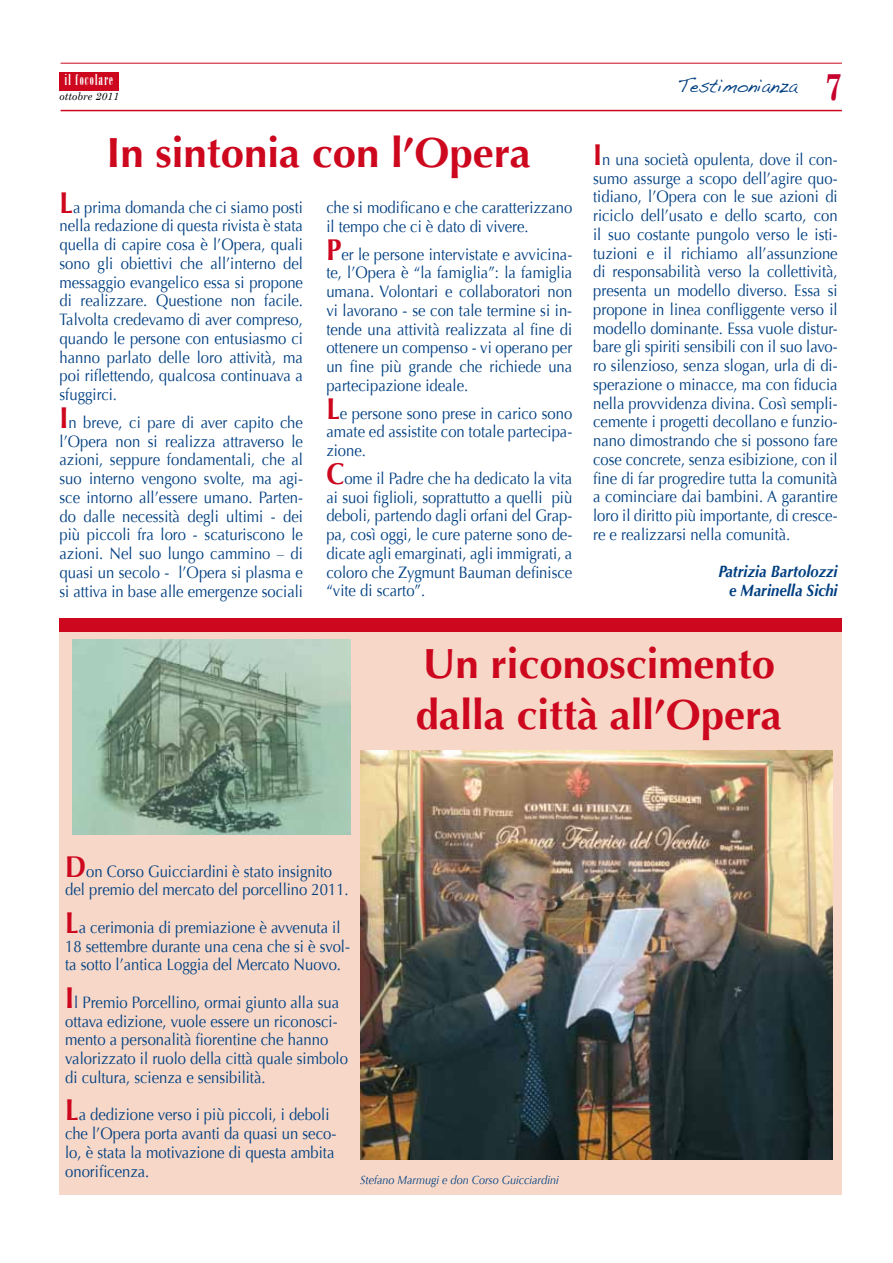
<style>
.page{position:relative;width:893px;height:1263px;background:#fff}
.page>*{position:absolute;margin:0;border:0;box-sizing:border-box;transform-origin:0 0}
.t1{font:700 42px/50.4px "Optima";color:#cd071e}
.t2{font:19.5px "Handwriting Dakota";color:#003f81;scale:.9 1}
.t3{font:16.5px/18.8px "Optima";color:#003f81;text-align:justify;scale:.9 1}
.t4{font:italic 700 16.5px/18.8px "Optima";color:#003f81;text-align:right;scale:.9 1}
.t5{font:15px "Onyx";letter-spacing:.08em;color:#fff}
.t6{font:italic 12px "Optima";color:#003f81;scale:.9 1}
.t7{font:italic 10.5px "Century Schoolbook";color:#000}
.s1{font-family:"Century Schoolbook";font-weight:700;font-size:37.5px;color:#c7002d}
.s2{font-weight:700;font-size:30px;color:#cd071e}
</style>
<div class="page">
<hr style="left:61px;top:110px;width:781px;height:1px;background:#cd071e">
<hr style="left:61px;top:63px;width:781px;height:1px;background:#cd071e">
<div style="left:60px;top:72px;width:59px;height:19px;background:#cd071e"></div>
<div style="left:60px;top:618px;width:782px;height:576px;background:#f6d7c8"></div>
<div style="left:59px;top:618px;width:783px;height:13px;background:#cd071e"></div>
<img style="left:72px;top:640px;width:279px;height:194px">
<img style="left:360px;top:750px;width:472px;height:409px">
<p class="t5" style="left:65px;top:71px;width:50px">il focolare</p>
<p class="t7" style="left:60px;top:90px;width:61px">ottobre 2011</p>
<p class="t2" style="left:678px;top:74px;width:184px">Testimonianza <span class="s1">7</span></p>
<h1 class="t1" style="left:106px;top:128px;width:426px">In sintonia con l’Opera</h1>
<p class="t3" style="left:593px;top:150px;width:273px"><span class="s2">I</span>n una società opulenta, dove il con&shy;sumo assurge a scopo dell’agire quo&shy;tidiano, l’Opera con le sue azioni di riciclo dell’usato e dello scarto, con il suo costante pungolo verso le isti&shy;tuzioni e il richiamo all’assunzione di responsabilità verso la collettività, presenta un modello diverso. Essa si propone in linea confliggente verso il modello dominante. Essa vuole distur&shy;bare gli spiriti sensibili con il suo lavo&shy;ro silenzioso, senza slogan, urla di di&shy;sperazione o minacce, ma con fiducia nella provvidenza divina. Così sempli&shy;cemente i progetti decollano e funzio&shy;nano dimostrando che si possono fare cose concrete, senza esibizione, con il fine di far progredire tutta la comunità a cominciare dai bambini. A garantire loro il diritto più importante, di cresce&shy;re e realizzarsi nella comunità.</p>
<p class="t4" style="left:718px;top:562px;width:134px">Patrizia Bartolozzi e Marinella Sichi</p>
<p class="t3" style="left:60px;top:198px;width:272px"><span class="s2">L</span>a prima domanda che ci siamo posti nella redazione di questa rivista è stata quella di capire cosa è l’Opera, quali sono gli obiettivi che all’interno del messaggio evangelico essa si propone di realizzare. Questione non facile.<br>Talvolta credevamo di aver compreso, quando le persone con entusiasmo ci hanno parlato delle loro attività, ma poi riflettendo, qualcosa continuava a sfuggirci.</p>
<p class="t3" style="left:60px;top:413px;width:272px"><span class="s2">I</span>n breve, ci pare di aver capito che l’Opera non si realizza attraverso le azioni, seppure fondamentali, che al suo interno vengono svolte, ma agi&shy;sce intorno all’essere umano. Parten&shy;do dalle necessità degli ultimi - dei più piccoli fra loro - scaturiscono le azioni. Nel suo lungo cammino – di quasi un secolo - l’Opera si plasma e si attiva in base alle emergenze sociali</p>
<p class="t3" style="left:326px;top:198px;width:275px">che si modificano e che caratterizzano il tempo che ci è dato di vivere.</p>
<p class="t3" style="left:326px;top:245px;width:275px"><span class="s2">P</span>er le persone intervistate e avvicina&shy;te, l’Opera è “la famiglia”: la famiglia umana. Volontari e collaboratori non vi lavorano - se con tale termine si in&shy;tende una attività realizzata al fine di ottenere un compenso - vi operano per un fine più grande che richiede una partecipazione ideale.</p>
<p class="t3" style="left:326px;top:404px;width:275px"><span class="s2">L</span>e persone sono prese in carico sono amate ed assistite con totale partecipa&shy;zione.</p>
<p class="t3" style="left:326px;top:469px;width:275px"><span class="s2">C</span>ome il Padre che ha dedicato la vita ai suoi figlioli, soprattutto a quelli più deboli, partendo dagli orfani del Grap&shy;pa, così oggi, le cure paterne sono de&shy;dicate agli emarginati, agli immigrati, a coloro che Zygmunt Bauman definisce “vite di scarto”.</p>
<h1 class="t1" style="left:416px;top:639px;width:367px">Un riconoscimento dalla città all’Opera</h1>
<p class="t3" style="left:65px;top:862px;width:317px"><span class="s2">D</span>on Corso Guicciardini è stato insignito del premio del mercato del porcellino 2011.</p>
<p class="t3" style="left:65px;top:918px;width:318px;text-align:left"><span class="s2">L</span>a cerimonia di premiazione è avvenuta il<br>18 settembre durante una cena che si è svol&shy;ta sotto l’antica Loggia del Mercato Nuovo.</p>
<p class="t3" style="left:65px;top:993px;width:316px;text-align:left"><span class="s2">I</span>l Premio Porcellino, ormai giunto alla sua ottava edizione, vuole essere un riconosci&shy;mento a personalità fiorentine che hanno valorizzato il ruolo della città quale simbolo di cultura, scienza e sensibilità.</p>
<p class="t3" style="left:65px;top:1106px;width:303px;text-align:left"><span class="s2">L</span>a dedizione verso i più piccoli, i deboli che l’Opera porta avanti da quasi un seco&shy;lo, è stata la motivazione di questa ambita onorificenza.</p>
<p class="t6" style="left:360px;top:1172px;width:222px">Stefano Marmugi e don Corso Guicciardini</p>
</div>
